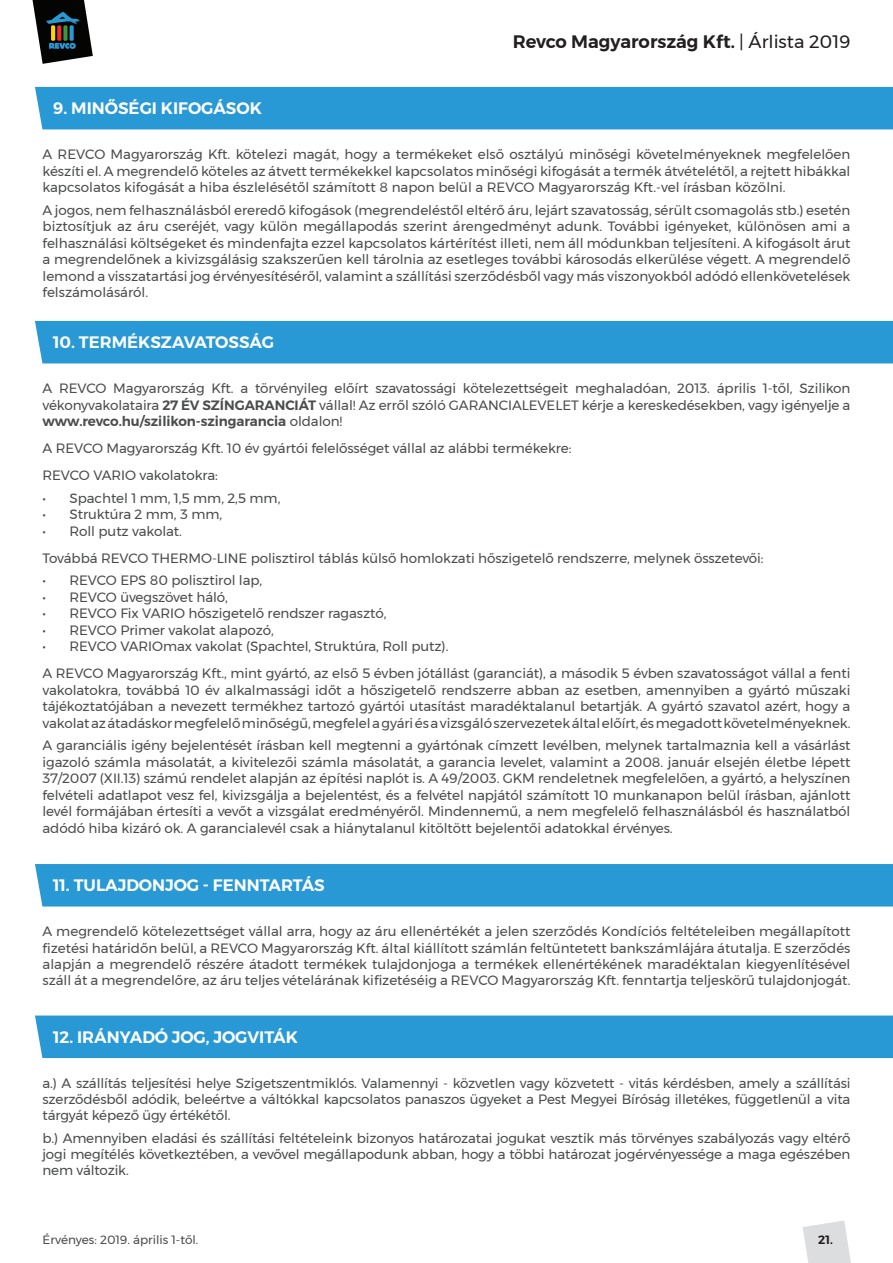
<style>
.page{position:relative;width:893px;height:1263px;background:#fff}
.page>*{position:absolute;margin:0;border:0;box-sizing:border-box;transform-origin:0 0}
.t1{font:600 18px "Montserrat";color:#231f20}
.t2{font:600 16.5px "Montserrat";color:#fff}
.t3{font:13.5px/16.5px "Montserrat";letter-spacing:-.005em;color:#4b4c4d;text-align:justify}
.t4{font:12px "Montserrat";color:#4b4c4d}
.t5{font:600 12px "Montserrat";color:#231f20}
.s1{font-weight:400}
.s2{font-weight:600}
</style>
<div class="page">
<div style="left:35px;top:87px;width:858px;height:42px;background:#2999d5"></div>
<div style="left:35px;top:321px;width:858px;height:42px;background:#2999d5"></div>
<div style="left:35px;top:864px;width:858px;height:42px;background:#2999d5"></div>
<div style="left:35px;top:1015px;width:858px;height:43px;background:#2999d5"></div>
<svg style="left:33px;top:0;width:60px;height:64px"></svg>
<svg style="left:803px;top:1220px;width:48px;height:43px"></svg>
<h1 class="t1" style="left:513px;top:28px;width:339px">Revco Magyarország Kft. <span class="s1">| Árlista 2019</span></h1>
<p class="t2" style="left:53px;top:95px;width:210px">9. MINŐSÉGI KIFOGÁSOK</p>
<p class="t3" style="left:43px;top:146px;width:809px">A REVCO Magyarország Kft. kötelezi magát, hogy a termékeket első osztályú minőségi követelményeknek megfelelően készíti el. A megrendelő köteles az átvett termékekkel kapcsolatos minőségi kifogását a termék átvételétől, a rejtett hibákkal kapcsolatos kifogását a hiba észlelésétől számított 8 napon belül a REVCO Magyarország Kft.-vel írásban közölni.</p>
<p class="t3" style="left:43px;top:202px;width:809px">A jogos, nem felhasználásból ereredő kifogások (megrendeléstől eltérő áru, lejárt szavatosság, sérült csomagolás stb.) esetén biztosítjuk az áru cseréjét, vagy külön megállapodás szerint árengedményt adunk. További igényeket, különösen ami a felhasználási költségeket és mindenfajta ezzel kapcsolatos kártérítést illeti, nem áll módunkban teljesíteni. A kifogásolt árut a megrendelőnek a kivizsgálásig szakszerűen kell tárolnia az esetleges további károsodás elkerülése végett. A megrendelő lemond a visszatartási jog érvényesítéséről, valamint a szállítási szerződésből vagy más viszonyokból adódó ellenkövetelések felszámolásáról.</p>
<p class="t2" style="left:53px;top:329px;width:222px">10. TERMÉKSZAVATOSSÁG</p>
<p class="t3" style="left:43px;top:380px;width:809px">A REVCO Magyarország Kft. a törvényileg előírt szavatossági kötelezettségeit meghaladóan, 2013. április 1-től, Szilikon vékonyvakolataira <span class="s2">27 ÉV SZÍNGARANCIÁT</span> vállal! Az erről szóló GARANCIALEVELET kérje a kereskedésekben, vagy igényelje a <span class="s2">www.revco.hu/szilikon-szingarancia</span> oldalon!</p>
<p class="t3" style="left:43px;top:435px;width:531px;line-height:27px">A REVCO Magyarország Kft. 10 év gyártói felelősséget vállal az alábbi termékekre:<br>REVCO VARIO vakolatokra:</p>
<p class="t3" style="left:43px;top:490px;width:239px">• Spachtel 1 mm, 1,5 mm, 2,5 mm,</p>
<p class="t3" style="left:43px;top:506px;width:181px">• Struktúra 2 mm, 3 mm,</p>
<p class="t3" style="left:43px;top:517px;width:723px;line-height:27px">• Roll putz vakolat.<br>Továbbá REVCO THERMO-LINE polisztirol táblás külső homlokzati hőszigetelő rendszerre, melynek összetevői:</p>
<p class="t3" style="left:43px;top:572px;width:221px">• REVCO EPS 80 polisztirol lap,</p>
<p class="t3" style="left:43px;top:589px;width:187px">• REVCO üvegszövet háló,</p>
<p class="t3" style="left:43px;top:605px;width:345px">• REVCO Fix VARIO hőszigetelő rendszer ragasztó,</p>
<p class="t3" style="left:43px;top:622px;width:233px">• REVCO Primer vakolat alapozó,</p>
<p class="t3" style="left:43px;top:633px;width:809px;line-height:27px">• REVCO VARIOmax vakolat (Spachtel, Struktúra, Roll putz).<br>A REVCO Magyarország Kft., mint gyártó, az első 5 évben jótállást (garanciát), a második 5 évben szavatosságot vállal a fenti</p>
<p class="t3" style="left:43px;top:682px;width:809px">vakolatokra, továbbá 10 év alkalmassági időt a hőszigetelő rendszerre abban az esetben, amennyiben a gyártó műszaki tájékoztatójában a nevezett termékhez tartozó gyártói utasítást maradéktalanul betartják. A gyártó szavatol azért, hogy a vakolat az átadáskor megfelelő minőségű, megfelel a gyári és a vizsgáló szervezetek által előírt, és megadott követelményeknek.</p>
<p class="t3" style="left:43px;top:737px;width:809px">A garanciális igény bejelentését írásban kell megtenni a gyártónak címzett levélben, melynek tartalmaznia kell a vásárlást igazoló számla másolatát, a kivitelezői számla másolatát, a garancia levelet, valamint a 2008. január elsején életbe lépett 37/2007 (XII.13) számú rendelet alapján az építési naplót is. A 49/2003. GKM rendeletnek megfelelően, a gyártó, a helyszínen felvételi adatlapot vesz fel, kivizsgálja a bejelentést, és a felvétel napjától számított 10 munkanapon belül írásban, ajánlott levél formájában értesíti a vevőt a vizsgálat eredményéről. Mindennemű, a nem megfelelő felhasználásból és használatból adódó hiba kizáró ok. A garancialevél csak a hiánytalanul kitöltött bejelentői adatokkal érvényes.</p>
<p class="t2" style="left:53px;top:872px;width:273px">11. TULAJDONJOG - FENNTARTÁS</p>
<p class="t3" style="left:43px;top:923px;width:809px">A megrendelő kötelezettséget vállal arra, hogy az áru ellenértékét a jelen szerződés Kondíciós feltételeiben megállapított fizetési határidőn belül, a REVCO Magyarország Kft. által kiállított számlán feltüntetett bankszámlájára átutalja. E szerződés alapján a megrendelő részére átadott termékek tulajdonjoga a termékek ellenértékének maradéktalan kiegyenlítésével száll át a megrendelőre, az áru teljes vételárának kifizetéséig a REVCO Magyarország Kft. fenntartja teljeskörű tulajdonjogát.</p>
<p class="t2" style="left:53px;top:1024px;width:246px">12. IRÁNYADÓ JOG, JOGVITÁK</p>
<p class="t3" style="left:43px;top:1075px;width:809px">a.) A szállítás teljesítési helye Szigetszentmiklós. Valamennyi - közvetlen vagy közvetett - vitás kérdésben, amely a szállítási szerződésből adódik, beleértve a váltókkal kapcsolatos panaszos ügyeket a Pest Megyei Bíróság illetékes, függetlenül a vita tárgyát képező ügy értékétől.</p>
<p class="t3" style="left:43px;top:1130px;width:809px">b.) Amennyiben eladási és szállítási feltételeink bizonyos határozatai jogukat vesztik más törvényes szabályozás vagy eltérő jogi megítélés következtében, a vevővel megállapodunk abban, hogy a többi határozat jogérvényessége a maga egészében nem változik.</p>
<p class="t4" style="left:43px;top:1231px;width:157px">Érvényes: 2019. április 1-től.</p>
<p class="t5" style="left:818px;top:1230px;width:16px">21.</p>
</div>
